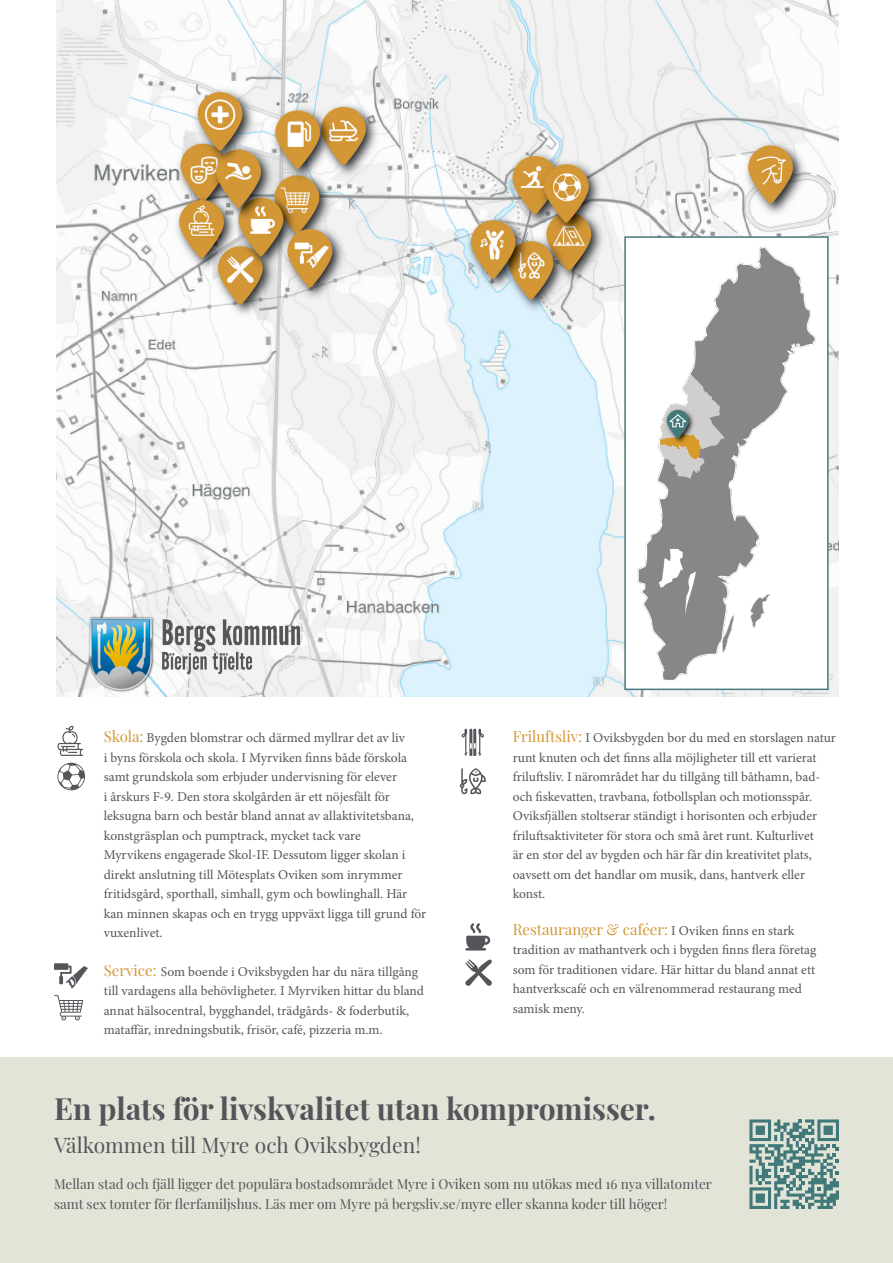
<style>
.page{position:relative;width:893px;height:1263px;background:#fff}
.page>*{position:absolute;margin:0;border:0;box-sizing:border-box;transform-origin:0 0}
.t1{font:700 30px "Playfair Display";color:#54555a}
.t2{font:21px "Playfair Display";color:#54555a}
.t3{font:15px "Playfair Display";color:#d39736}
.t4{font:13.5px/19.5px "Minion Pro";color:#54555a}
.t5{font:13.5px/19.5px "Playfair Display";color:#54555a}
.s1{font-family:"Playfair Display";font-size:15px;color:#d39736}
.s2{font-family:"Minion Pro";font-size:13.5px;color:#54555a}
</style>
<div class="page">
<div style="left:0;top:1057px;width:893px;height:206px;background:#e1e4d7"></div>
<img style="left:56px;top:0;width:783px;height:697px">
<svg style="left:54px;top:995px;width:29px;height:26px"></svg>
<svg style="left:465px;top:923px;width:25px;height:27px"></svg>
<svg style="left:465px;top:959px;width:27px;height:27px"></svg>
<svg style="left:54px;top:963px;width:34px;height:25px"></svg>
<svg style="left:461px;top:729px;width:23px;height:27px"></svg>
<svg style="left:459px;top:768px;width:27px;height:26px"></svg>
<svg style="left:57px;top:726px;width:26px;height:30px"></svg>
<svg style="left:57px;top:763px;width:28px;height:27px"></svg>
<img style="left:627px;top:239px;width:199px;height:448px">
<div style="left:624px;top:236px;width:205px;height:454px;border:2px solid #457a7c"></div>
<img style="left:68px;top:591px;width:252px;height:106px">
<svg style="left:749px;top:1119px;width:90px;height:90px"></svg>
<p class="t4" style="left:104px;top:728px;width:324px"><span class="s1">Skola:</span> Bygden blomstrar och därmed myllrar det av liv<br>i byns förskola och skola. I Myrviken finns både förskola samt grundskola som erbjuder undervisning för elever<br>i årskurs F-9. Den stora skolgården är ett nöjesfält för leksugna barn och består bland annat av allaktivitetsbana, konstgräsplan och pumptrack, mycket tack vare<br>Myrvikens engagerade Skol-IF. Dessutom ligger skolan i direkt anslutning till Mötesplats Oviken som inrymmer fritidsgård, sporthall, simhall, gym och bowlinghall. Här kan minnen skapas och en trygg uppväxt ligga till grund för vuxenlivet.</p>
<p class="t4" style="left:104px;top:962px;width:322px"><span class="s1">Service:</span> Som boende i Oviksbygden har du nära tillgång till vardagens alla behövligheter. I Myrviken hittar du bland annat hälsocentral, bygghandel, trädgårds- &amp; foderbutik, mataffär, inredningsbutik, frisör, café, pizzeria m.m.</p>
<p class="t4" style="left:513px;top:728px;width:325px"><span class="s1">Friluftsliv:</span> I Oviksbygden bor du med en storslagen natur runt knuten och det finns alla möjligheter till ett varierat friluftsliv. I närområdet har du tillgång till båthamn, bad&shy;och fiskevatten, travbana, fotbollsplan och motionsspår.<br>Oviksfjällen stoltserar ständigt i horisonten och erbjuder friluftsaktiviteter för stora och små året runt. Kulturlivet<br>är en stor del av bygden och här får din kreativitet plats, oavsett om det handlar om musik, dans, hantverk eller konst.</p>
<p class="t3" style="left:513px;top:917px;width:283px">Restauranger &amp; caféer: <span class="s2">I Oviken finns en stark</span></p>
<p class="t4" style="left:513px;top:940px;width:305px">tradition av mathantverk och i bygden finns flera företag som för traditionen vidare. Här hittar du bland annat ett hantverkscafé och en välrenommerad restaurang med samisk meny.</p>
<p class="t1" style="left:54px;top:1086px;width:603px">En plats för livskvalitet utan kompromisser.</p>
<p class="t2" style="left:54px;top:1128px;width:368px">Välkommen till Myre och Oviksbygden!</p>
<p class="t5" style="left:54px;top:1173px;width:659px">Mellan stad och fjäll ligger det populära bostadsområdet Myre i Oviken som nu utökas med 16 nya villatomter samt sex tomter för flerfamiljshus. Läs mer om Myre på bergsliv.se/myre eller skanna koder till höger!</p>
</div>
